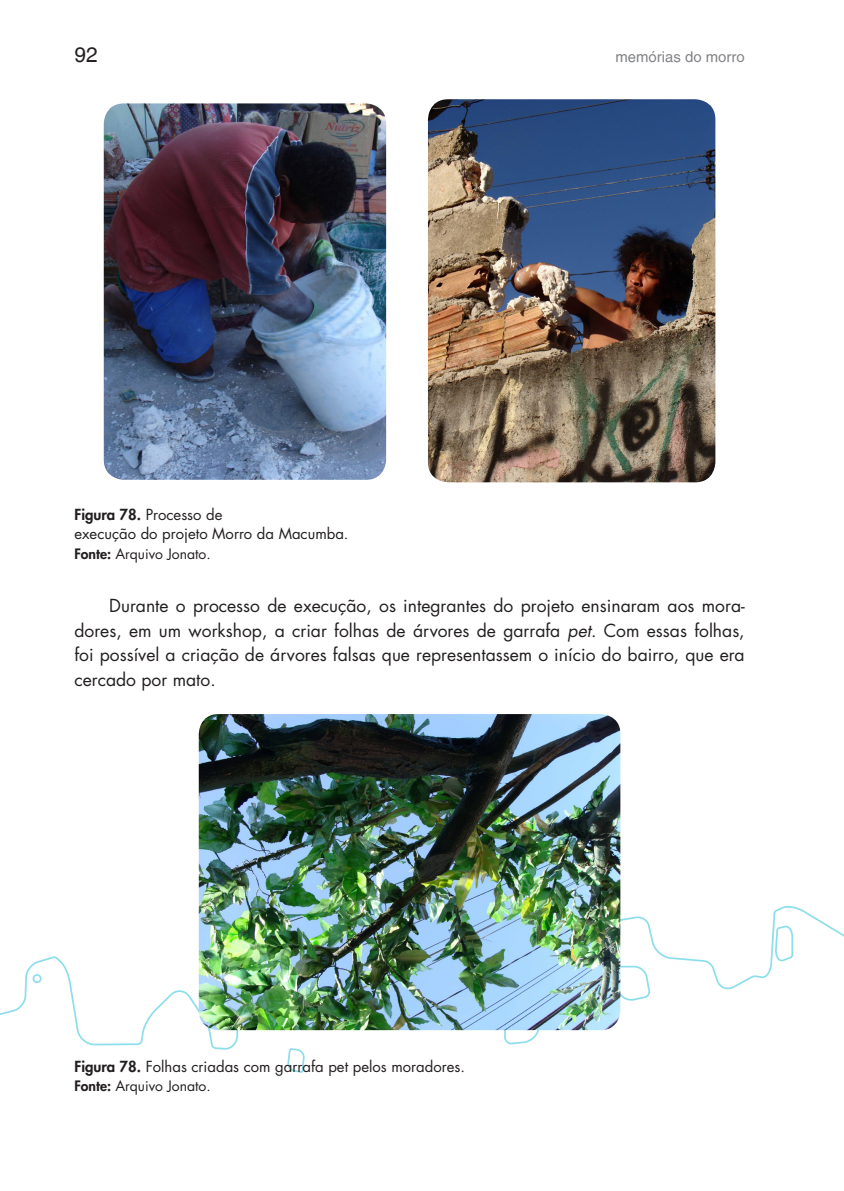
<style>
.page{position:relative;width:844px;height:1191px;background:#fff}
.page>*{position:absolute;margin:0;border:0;box-sizing:border-box;transform-origin:0 0}
.t1{font:21px "Helvetica LT";color:#231f20}
._01_Texto_geral{font:17.5px/24.5px "Futura Std";color:#231f20;text-align:justify}
.legenda_figuras{font:14.88px/19.2px "Futura Std";color:#231f20}
.t2{font:14.88px "Helvetica LT";color:#808285}
.fonte_imgs{font:14px "Futura Std";color:#231f20}
.s1{font-weight:800}
.s2{font-style:italic}
</style>
<div class="page">
<svg style="left:0;top:904px;width:843px;height:169px"></svg>
<img style="left:104px;top:103px;width:282px;height:377px">
<img style="left:428px;top:99px;width:287px;height:383px">
<img style="left:199px;top:714px;width:421px;height:316px">
<p class="t1" style="left:74px;top:43px;width:25px">92</p>
<p class="t2" style="left:615px;top:48px;width:131px">memórias do morro</p>
<p class="legenda_figuras" style="left:74px;top:505px;width:275px"><span class="s1">Figura 78.</span> Processo de<br>execução do projeto Morro da Macumba.</p>
<p class="fonte_imgs" style="left:74px;top:544px;width:138px"><span class="s1">Fonte:</span> Arquivo Jonato.</p>
<p class="_01_Texto_geral" style="left:74px;top:594px;width:671px;text-indent:35px">Durante o processo de execução, os integrantes do projeto ensinaram aos mora&shy;dores, em um workshop, a criar folhas de árvores de garrafa <span class="s2">pet</span>. Com essas folhas, foi possível a criação de árvores falsas que representassem o início do bairro, que era cercado por mato.</p>
<p class="legenda_figuras" style="left:74px;top:1057px;width:392px"><span class="s1">Figura 78.</span> Folhas criadas com garrafa pet pelos moradores.</p>
<p class="fonte_imgs" style="left:74px;top:1077px;width:138px"><span class="s1">Fonte:</span> Arquivo Jonato.</p>
</div>
